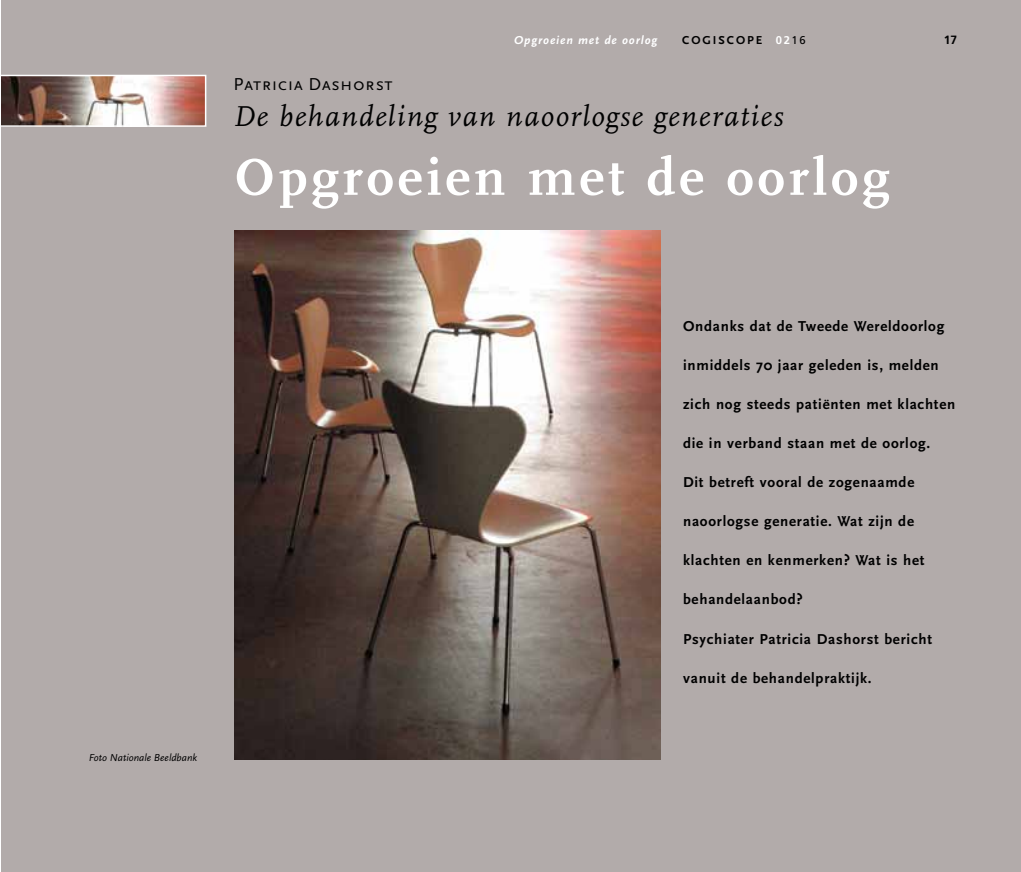
<style>
.page{position:relative;width:1021px;height:872px;background:#fff}
.page>*{position:absolute;margin:0;border:0;box-sizing:border-box;transform-origin:0 0}
.t1{font:700 54px "FF Scala";letter-spacing:.07em;color:#fff}
.t2{font:italic 30px "FF Scala";letter-spacing:.05em;color:#000}
.t3{font:18px "Scala Sans Pro";letter-spacing:.025em;color:#000}
.t4{font:700 15px "Scala Sans Pro";letter-spacing:.05em;color:#000}
.t5{font:italic 700 12px "Scala Sans Pro";letter-spacing:.075em;color:#fff}
.t6{font:700 12px "Scala Sans Pro";letter-spacing:.16em;color:#000}
.t7{font:700 12px "Frutiger LT Std";color:#000}
.t8{font:italic 10.5px "Scala Sans Pro";color:#000}
.s1{font-family:"Frutiger LT Std";font-size:11.25px;color:#fff}
.s2{font-family:"Frutiger LT Std";font-weight:400;font-size:11.25px}
</style>
<div class="page">
<div style="left:1px;top:0;width:1019px;height:872px;background:#b2abaa"></div>
<img style="left:1px;top:75px;width:205px;height:52px">
<img style="left:235px;top:231px;width:425px;height:528px">
<p class="t3" style="left:233px;top:73px;width:161px">Patricia Dashorst</p>
<p class="t5" style="left:514px;top:32px;width:145px">Opgroeien met de oorlog</p>
<p class="t6" style="left:682px;top:33px;width:125px">cogiscope <span class="s1">02</span><span class="s2">16</span></p>
<p class="t7" style="left:943px;top:32px;width:15px">17</p>
<h2 class="t2" style="left:233px;top:100px;width:552px">De behandeling van naoorlogse generaties</h2>
<h1 class="t1" style="left:234px;top:147px;width:656px">Opgroeien met de oorlog</h1>
<p class="t8" style="left:89px;top:751px;width:110px">Foto Nationale Beeldbank</p>
<p class="t4" style="left:683px;top:318px;width:263px">Ondanks dat de Tweede Wereldoorlog</p>
<p class="t4" style="left:683px;top:357px;width:257px">inmiddels 70 jaar geleden is, melden</p>
<p class="t4" style="left:683px;top:396px;width:274px">zich nog steeds patiënten met klachten</p>
<p class="t4" style="left:683px;top:435px;width:249px">die in verband staan met de oorlog.</p>
<p class="t4" style="left:683px;top:474px;width:233px">Dit betreft vooral de zogenaamde</p>
<p class="t4" style="left:683px;top:513px;width:232px">naoorlogse generatie. Wat zijn de</p>
<p class="t4" style="left:683px;top:552px;width:243px">klachten en kenmerken? Wat is het</p>
<p class="t4" style="left:683px;top:591px;width:121px">behandelaanbod?</p>
<p class="t4" style="left:683px;top:630px;width:250px">Psychiater Patricia Dashorst bericht</p>
<p class="t4" style="left:683px;top:669px;width:190px">vanuit de behandelpraktijk.</p>
</div>
